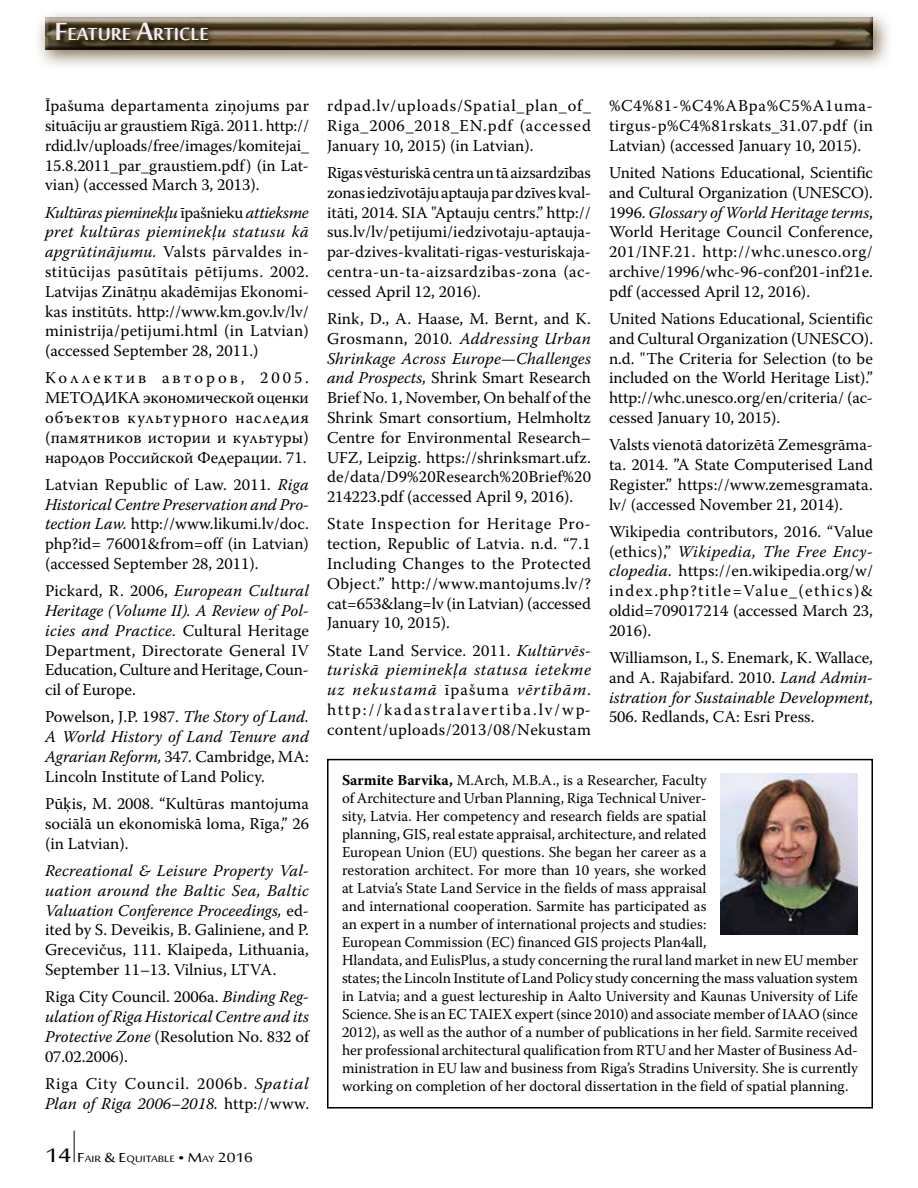
<style>
.page{position:relative;width:918px;height:1188px;background:#fff}
.page>*{position:absolute;margin:0;border:0;box-sizing:border-box;transform-origin:0 0}
.t1{font:700 24.15px "Sakkal Majalla";color:#f6efef}
.t2{font:16.5px/19.8px "Warnock Pro";color:#000;text-align:justify}
.t3{font:italic 16.5px/19.8px "Warnock Pro";letter-spacing:-.005em;color:#000;text-align:justify}
.t4{font:16.5px/19.8px "Warnock Pro";letter-spacing:.055em;color:#000}
.t5{font:15px/18px "Warnock Pro";color:#000}
.t6{font:12.6px "Sakkal Majalla";color:#000;scale:1.2 1}
.s1{font-size:34.5px}
.s2{font-style:italic}
.s3{font-style:normal}
.s4{font-size:27px}
.s5{font-size:18px}
.s6{font-weight:700}
</style>
<div class="page">
<hr style="left:74px;top:1131px;width:1px;height:31px;background:#000">
<div style="left:327px;top:759px;width:546px;height:349px;border:2px solid #000"></div>
<img style="left:720px;top:774px;width:138px;height:160px">
<div style="left:34px;top:9px;width:859px;height:62px;background:#614827;opacity:.75"></div>
<div style="left:44px;top:15px;width:829px;height:34px;background:#ece9e5"></div>
<div style="left:44px;top:17px;width:829px;height:33px;background:#000;opacity:.75"></div>
<svg style="left:54px;top:20px;width:162px;height:28px;background:#4e432f"></svg>
<h1 class="t1" style="left:55px;top:21px;width:156px"><span class="s1">F</span>eature <span class="s1">A</span>rticle</h1>
<p class="t2" style="left:45px;top:96px;width:266px">Īpašuma departamenta ziņojums par situāciju ar graustiem Rīgā. 2011. http:// rdid.lv/uploads/free/images/komitejai_ 15.8.2011_par_graustiem.pdf) (in Lat&shy;vian) (accessed March 3, 2013).</p>
<p class="t2" style="left:45px;top:202px;width:266px"><span class="s2">Kultūras pieminekļu</span> īpašnieku <span class="s2">attieksme pret kultūras pieminekļu statusu kā apgrūtinājumu.</span> Valsts pārvaldes in&shy;stitūcijas pasūtītais pētījums. 2002.<br>Latvijas Zinātņu akadēmijas Ekonomi&shy;kas institūts. http://www.km.gov.lv/lv/ ministrija/petijumi.html (in Latvian) (accessed September 28, 2011.)</p>
<p class="t2" style="left:45px;top:368px;width:266px">Коллектив авторов, 2005.<br>МЕТОДИКА экономической оценки объектов культурного наследия (памятников истории и культуры) народов Российской Федерации. 71.</p>
<p class="t2" style="left:45px;top:474px;width:266px">Latvian Republic of Law. 2011<span class="s2">. Riga Historical Centre Preservation and Pro&shy;tection Law.</span> http://www.likumi.lv/doc. php?id= 76001&amp;from=off (in Latvian) (accessed September 28, 2011).</p>
<p class="t2" style="left:45px;top:581px;width:266px">Pickard, R. 2006, <span class="s2">European Cultural Heritage (Volume II). A Review of Pol&shy;icies and Practice.</span> Cultural Heritage Department, Directorate General IV Education, Culture and Heritage, Coun&shy;cil of Europe.</p>
<p class="t2" style="left:45px;top:707px;width:266px">Powelson, J.P. 1987. <span class="s2">The Story of Land.<br>A World History of Land Tenure and Agrarian Reform,</span> 347<span class="s2">.</span> Cambridge, MA:<br>Lincoln Institute of Land Policy.</p>
<p class="t2" style="left:45px;top:793px;width:265px">Pūķis, M. 2008. “Kultūras mantojuma sociālā un ekonomiskā loma, Rīga,” 26 (in Latvian).</p>
<p class="t2" style="left:45px;top:860px;width:266px"><span class="s2">Recreational &amp; Leisure Property Val&shy;uation around the Baltic Sea, Baltic Valuation Conference Proceedings,</span> ed&shy;ited by S. Deveikis, B. Galiniene, and P.<br>Grecevičus, 111. Klaipeda, Lithuania, September 11–13. Vilnius, LTVA.</p>
<p class="t3" style="left:45px;top:987px;width:266px"><span class="s3">Riga City Council. 2006a.</span> Binding Reg&shy;ulation of Riga Historical Centre and its Protective Zone <span class="s3">(Resolution No. 832 of 07.02.2006).</span></p>
<p class="t4" style="left:45px;top:1073px;width:266px">Riga City Council. 2006b. <span class="s2">Spatial<br>Plan of Riga 2006–2018.</span> http://www.</p>
<p class="t6" style="left:45px;top:1152px;width:175px"><span class="s4">14</span> <span class="s5">F</span>air <span class="s5">&amp; E</span>quitable <span class="s5">• M</span>ay <span class="s5">2016</span></p>
<p class="t2" style="left:327px;top:96px;width:266px">rdpad.lv/uploads/Spatial_plan_of_ Riga_2006_2018_EN.pdf (accessed January 10, 2015) (in Latvian).</p>
<p class="t2" style="left:327px;top:162px;width:266px">Rīgas vēsturiskā centra un tā aizsardzības zonas iedzīvotāju aptauja par dzīves kval&shy;itāti, 2014. SIA "Aptauju centrs.” http:// sus.lv/lv/petijumi/iedzivotaju-aptauja&shy;par-dzives-kvalitati-rigas-vesturiskaja&shy;centra-un-ta-aizsardzibas-zona (ac&shy;cessed April 12, 2016).</p>
<p class="t2" style="left:327px;top:308px;width:266px">Rink, D., A. Haase, M. Bernt, and K.<br>Grosmann, 2010<span class="s2">. Addressing Urban Shrinkage Across Europe—Challenges and Prospects,</span> Shrink Smart Research Brief No. 1, November, On behalf of the Shrink Smart consortium, Helmholtz Centre for Environmental Research– UFZ, Leipzig. https://shrinksmart.ufz. de/data/D9%20Research%20Brief%20<br>214223.pdf (accessed April 9, 2016).</p>
<p class="t2" style="left:327px;top:514px;width:266px">State Inspection for Heritage Pro&shy;tection, Republic of Latvia. n.d. “7.1<br>Including Changes to the Protected Object.” http://www.mantojums.lv/? cat=653&amp;lang=lv (in Latvian) (accessed January 10, 2015).</p>
<p class="t2" style="left:327px;top:640px;width:266px">State Land Service. 2011. <span class="s2">Kultūrvēs&shy;turiskā pieminekļa statusa ietekme uz nekustamā</span> īpašuma <span class="s2">vērtībām</span>. http://kadastralavertiba.lv/wp&shy;content/uploads/2013/08/Nekustam</p>
<p class="t2" style="left:609px;top:96px;width:266px">%C4%81-%C4%ABpa%C5%A1uma&shy;tirgus-p%C4%81rskats_31.07.pdf (in Latvian) (accessed January 10, 2015).</p>
<p class="t2" style="left:609px;top:162px;width:266px">United Nations Educational, Scientific and Cultural Organization (UNESCO).<br>1996. <span class="s2">Glossary of World Heritage terms</span>, World Heritage Council Conference, 201/INF.21. http://whc.unesco.org/ archive/1996/whc-96-conf201-inf21e. pdf (accessed April 12, 2016).</p>
<p class="t2" style="left:609px;top:308px;width:266px">United Nations Educational, Scientific and Cultural Organization (UNESCO). n.d. "The Criteria for Selection (to be included on the World Heritage List).” http://whc.unesco.org/en/criteria/ (ac&shy;cessed January 10, 2015).</p>
<p class="t2" style="left:609px;top:435px;width:266px">Valsts vienotā datorizētā Zemesgrāma&shy;ta. 2014. ”A State Computerised Land Register.” https://www.zemesgramata. lv/ (accessed November 21, 2014).</p>
<p class="t2" style="left:609px;top:521px;width:266px">Wikipedia contributors, 2016. “Value (ethics),” <span class="s2">Wikipedia, The Free Ency&shy;clopedia.</span> https://en.wikipedia.org/w/ index.php?title=Value_(ethics)&amp; oldid=709017214 (accessed March 23, 2016).</p>
<p class="t2" style="left:609px;top:647px;width:266px">Williamson, I., S. Enemark, K. Wallace, and A. Rajabifard. 2010. <span class="s2">Land Admin&shy;istration for Sustainable Development</span>, 506. Redlands, CA: Esri Press.</p>
<p class="t5" style="left:342px;top:771px;width:518px"><span class="s6">Sarmite Barvika,</span> M.Arch, M.B.A., is a Researcher, Faculty<br>of Architecture and Urban Planning, Riga Technical Univer-<br>sity, Latvia. Her competency and research fields are spatial<br>planning, GIS, real estate appraisal, architecture, and related<br>European Union (EU) questions. She began her career as a<br>restoration architect. For more than 10 years, she worked<br>at Latvia’s State Land Service in the fields of mass appraisal<br>and international cooperation. Sarmite has participated as<br>an expert in a number of international projects and studies:<br>European Commission (EC) financed GIS projects Plan4all,<br>Hlandata, and EulisPlus, a study concerning the rural land market in new EU member states; the Lincoln Institute of Land Policy study concerning the mass valuation system in Latvia; and a guest lectureship in Aalto University and Kaunas University of Life Science. She is an EC TAIEX expert (since 2010) and associate member of IAAO (since 2012), as well as the author of a number of publications in her field. Sarmite received her professional architectural qualification from RTU and her Master of Business Ad&shy;ministration in EU law and business from Riga’s Stradins University. She is currently working on completion of her doctoral dissertation in the field of spatial planning.</p>
</div>
